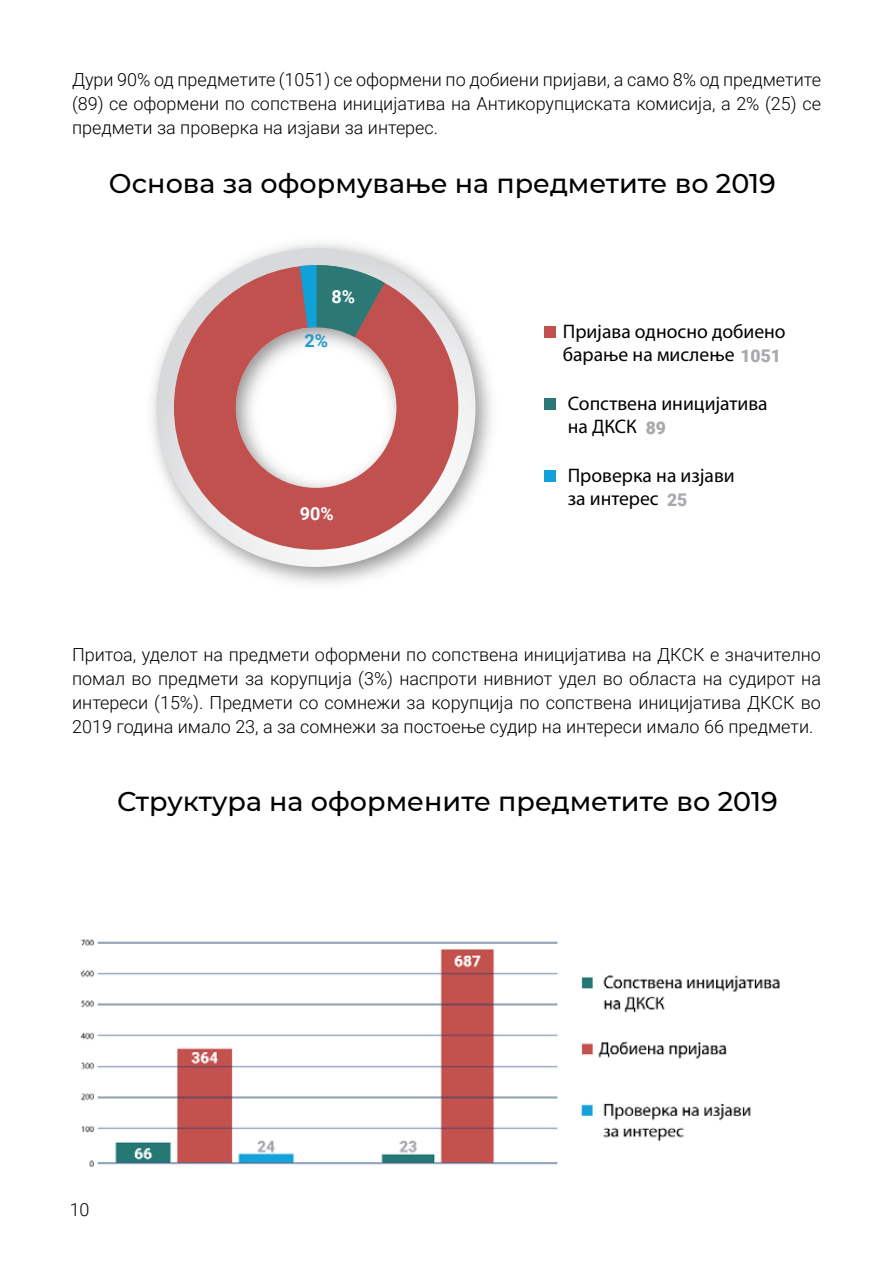
<style>
.page{position:relative;width:893px;height:1263px;background:#fff}
.page>*{position:absolute;margin:0;border:0;box-sizing:border-box;transform-origin:0 0}
.t1{font:500 27px "Montserrat";color:#000}
.t2{font:19.65px/23.5px "Myriad Pro";color:#000}
.t3{font:300 18px/24px "Roboto";color:#000;text-align:justify}
.t4{font:700 18px "Roboto";color:#fff}
.t5{font:700 18px "Roboto";color:#2699cb}
.t6{font:900 17.55px "Roboto";color:#a7a9ac}
</style>
<div class="page">
<img style="left:152px;top:243px;width:339px;height:340px">
<svg style="left:157px;top:248px;width:318px;height:319px"></svg>
<svg style="left:174px;top:265px;width:284px;height:285px;fill:#c15451"></svg>
<svg style="left:299px;top:265px;width:85px;height:72px;background:#578186"></svg>
<div style="left:544px;top:326px;width:12px;height:12px;background:#c1514e"></div>
<div style="left:544px;top:470px;width:11px;height:12px;background:#10a1d8"></div>
<div style="left:544px;top:398px;width:12px;height:12px;background:#2c7874"></div>
<img style="left:80px;top:939px;width:700px;height:228px">
<p class="t3" style="left:72px;top:66px;width:750px">Дури 90% од предметите (1051) се оформени по добиени пријави, а само 8% од предметите (89) се оформени по сопствена иницијатива на Антикорупциската комисија, а 2% (25) се предмети за проверка на изјави за интерес.</p>
<h1 class="t1" style="left:109px;top:164px;width:668px">Основа за оформување на предметите во 2019</h1>
<p class="t4" style="left:331px;top:284px;width:25px">8%</p>
<p class="t5" style="left:304px;top:327px;width:25px">2%</p>
<p class="t4" style="left:300px;top:501px;width:35px">90%</p>
<p class="t2" style="left:563px;top:319px;width:224px">Пријава односно добиено барање на мислење</p>
<p class="t6" style="left:740px;top:343px;width:42px">1051</p>
<p class="t2" style="left:568px;top:391px;width:201px">Сопствена иницијатива на ДКСК</p>
<p class="t6" style="left:646px;top:415px;width:22px">89</p>
<p class="t2" style="left:568px;top:463px;width:169px">Проверка на изјави за интерес</p>
<p class="t6" style="left:667px;top:487px;width:22px">25</p>
<p class="t3" style="left:72px;top:641px;width:750px">Притоа, уделот на предмети оформени по сопствена иницијатива на ДКСК е значително помал во предмети за корупција (3%) наспроти нивниот удел во областа на судирот на интереси (15%). Предмети со сомнежи за корупција по сопствена иницијатива ДКСК во 2019 година имало 23, а за сомнежи за постоење судир на интереси имало 66 предмети.</p>
<h1 class="t1" style="left:117px;top:783px;width:662px">Структура на оформените предметите во 2019</h1>
<p class="t3" style="left:70px;top:1197px;width:21px">10</p>
</div>
